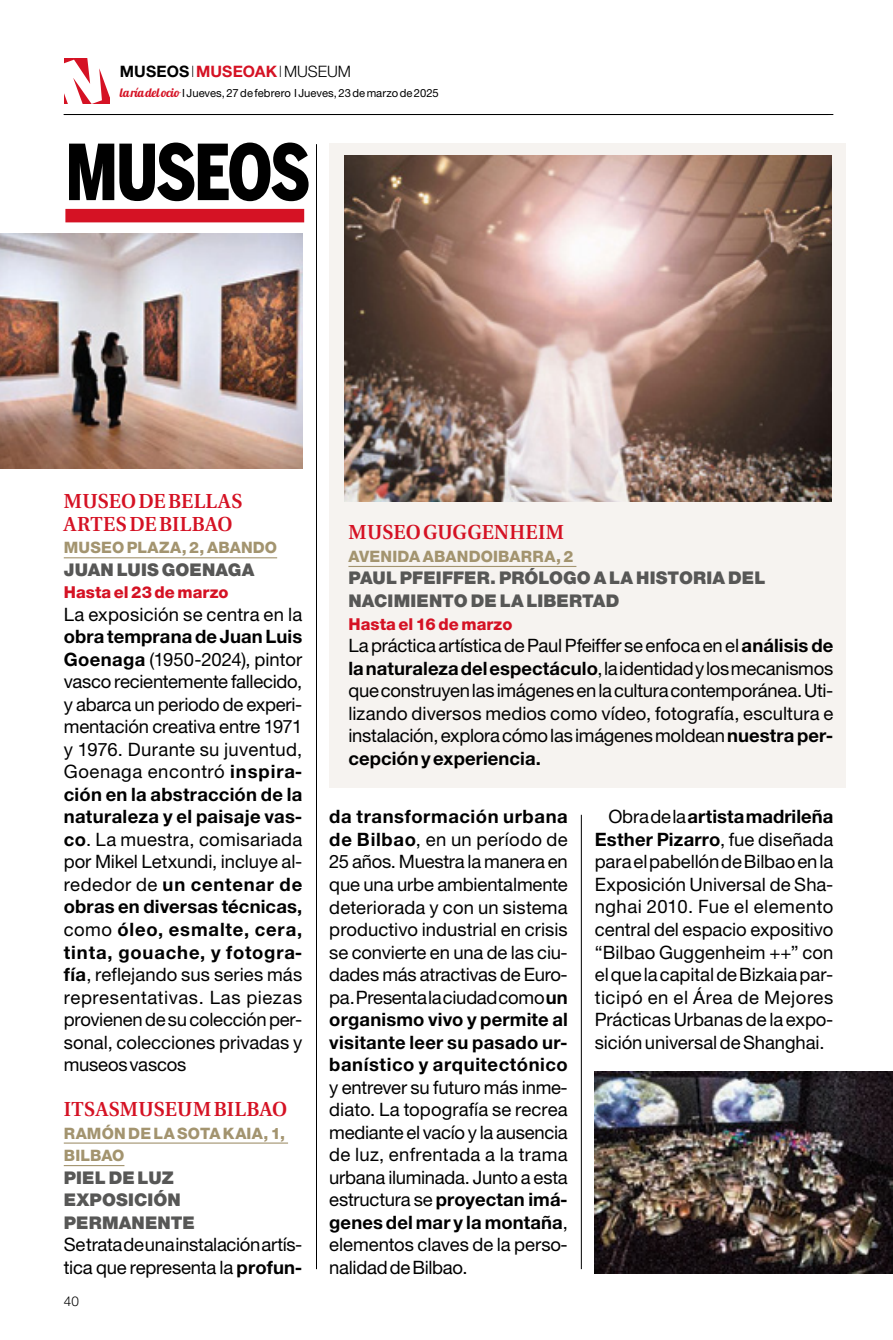
<style>
.page{position:relative;width:893px;height:1340px;background:#fff}
.page>*{position:absolute;margin:0;border:0;box-sizing:border-box;transform-origin:0 0}
.t1{font:900 76.27px "Benton Sans Cond";letter-spacing:-.035em;color:#000;scale:.88 1}
.t2{font:600 20.25px/22.5px "Utopia";letter-spacing:.015em;color:#d51224}
.t3{font:18.45px/22.5px "Helvetica Neue LT Std";letter-spacing:-.01em;color:#000;text-align:justify}
.t4{font:18.45px "Helvetica Neue LT Std";letter-spacing:.01em;color:#000}
.t5{font:900 17.55px/22.5px "Helvetica Neue LT Std";letter-spacing:.005em;color:#575756}
.t6{font:800 16.43px "Helvetica Neue LT Std";letter-spacing:.005em;color:#d51224}
.t7{font:800 15.75px/22.5px "Helvetica Neue LT Std";letter-spacing:.01em;color:#a3946f}
.t8{font:700 15.75px "Helvetica Neue LT Std";letter-spacing:.005em;color:#d51224}
.t9{font:300 13.5px "Helvetica Neue LT Std";color:#000}
.t10{font:11.25px "Helvetica Neue LT Std";letter-spacing:.005em;color:#000}
.s1{color:#000}
.s2{font-weight:100;color:#000}
.s3{font-weight:300;color:#000}
.s4{font-family:"Lobster 1.4";font-size:12.38px;color:#d51224}
.s5{font-weight:700}
</style>
<div class="page">
<hr style="left:64px;top:114px;width:769px;height:1px;background:#000">
<div style="left:330px;top:144px;width:516px;height:643px;background:#f6f3f0"></div>
<hr style="left:316px;top:144px;width:1px;height:1125px;background:#000">
<hr style="left:581px;top:814px;width:1px;height:455px;background:#000">
<div style="left:65px;top:209px;width:239px;height:13px;background:#d51224"></div>
<img style="left:0;top:234px;width:303px;height:234px">
<img style="left:344px;top:156px;width:487px;height:346px">
<hr style="left:348px;top:566px;width:228px;height:1px;background:#a3946f">
<hr style="left:64px;top:557px;width:213px;height:1px;background:#a3946f">
<hr style="left:64px;top:1142px;width:224px;height:1px;background:#a3946f">
<hr style="left:64px;top:1164px;width:60px;height:2px;background:#a3946f">
<img style="left:595px;top:1071px;width:298px;height:202px">
<div style="left:64px;top:58px;width:46px;height:46px;background:#d51224"></div>
<p class="t8" style="left:120px;top:62px;width:233px"><span class="s1">MUSEOS</span> <span class="s2">I</span>MUSEOAK<span class="s2">I</span><span class="s3">MUSEUM</span></p>
<p class="t10" style="left:120px;top:87px;width:320px"><span class="s4">la ría del ocio</span> I Jueves, 27 de febrero I Jueves, 23 de marzo de 2025</p>
<h1 class="t1" style="left:65px;top:127px;width:280px">MUSEOS</h1>
<p class="t2" style="left:64px;top:490px;width:180px">MUSEO DE BELLAS<br>ARTES DE BILBAO</p>
<p class="t7" style="left:64px;top:536px;width:215px">MUSEO PLAZA, 2, ABANDO</p>
<p class="t5" style="left:64px;top:558px;width:192px">JUAN LUIS GOENAGA</p>
<p class="t6" style="left:64px;top:582px;width:166px">Hasta el 23 de marzo</p>
<p class="t4" style="left:64px;top:603px;width:240px">La exposición se centra en la</p>
<p class="t3" style="left:64px;top:625px;width:240px"><span class="s5">obra temprana de Juan Luis Goenaga</span> (1950-2024), pintor vasco recientemente fallecido, y abarca un periodo de experi&shy;mentación creativa entre 1971 y 1976. Durante su juventud, Goenaga encontró <span class="s5">inspira&shy;ción en la abstracción de la naturaleza y el paisaje vas&shy;co</span>. La muestra, comisariada por Mikel Letxundi, incluye al&shy;rededor de <span class="s5">un centenar de obras en diversas técnicas, </span>como <span class="s5">óleo, esmalte, cera, tinta, gouache, y fotogra&shy;fía</span>, reflejando sus series más representativas. Las piezas provienen de su colección per&shy;sonal, colecciones privadas y museos vascos</p>
<p class="t2" style="left:64px;top:1098px;width:225px">ITSASMUSEUM BILBAO</p>
<p class="t7" style="left:64px;top:1121px;width:223px">RAMÓN DE LA SOTA KAIA, 1,<br>BILBAO</p>
<p class="t5" style="left:64px;top:1165px;width:133px">PIEL DE LUZ<br>EXPOSICIÓN<br>PERMANENTE</p>
<p class="t3" style="left:64px;top:1232px;width:240px">Se trata de una instalación artís&shy;tica que representa la <span class="s5">profun-</span></p>
<p class="t9" style="left:64px;top:1292px;width:17px">40</p>
<p class="t2" style="left:348px;top:521px;width:217px">MUSEO GUGGENHEIM</p>
<p class="t7" style="left:348px;top:545px;width:226px">AVENIDA ABANDOIBARRA, 2</p>
<p class="t5" style="left:348px;top:567px;width:418px">PAUL PFEIFFER. PRÓLOGO A LA HISTORIA DEL<br>NACIMIENTO DE LA LIBERTAD</p>
<p class="t6" style="left:348px;top:614px;width:165px">Hasta el 16 de marzo</p>
<p class="t3" style="left:348px;top:634px;width:486px">La práctica artística de Paul Pfeiffer se enfoca en el <span class="s5">análisis de la naturaleza del espectáculo</span>, la identidad y los mecanismos que construyen las imágenes en la cultura contemporánea. Uti&shy;lizando diversos medios como vídeo, fotografía, escultura e instalación, explora cómo las imágenes moldean <span class="s5">nuestra per&shy;cepción y experiencia.</span></p>
<p class="t3" style="left:329px;top:805px;width:240px"><span class="s5">da transformación urbana de Bilbao</span>, en un período de 25 años. Muestra la manera en que una urbe ambientalmente deteriorada y con un sistema productivo industrial en crisis se convierte en una de las ciu&shy;dades más atractivas de Euro&shy;pa. Presenta la ciudad como <span class="s5">un organismo vivo y permite al visitante leer su pasado ur&shy;banístico y arquitectónico</span></p>
<p class="t3" style="left:329px;top:1075px;width:240px">y entrever su futuro más inme&shy;diato. La topografía se recrea mediante el vacío y la ausencia de luz, enfrentada a la trama urbana iluminada. Junto a esta estructura se <span class="s5">proyectan imá&shy;genes del mar y la montaña</span>, elementos claves de la perso&shy;nalidad de Bilbao.</p>
<p class="t3" style="left:595px;top:805px;width:240px;text-indent:14px">Obra de la <span class="s5">artista madrileña Esther Pizarro</span>, fue diseñada para el pabellón de Bilbao en la Exposición Universal de Sha&shy;nghai 2010. Fue el elemento central del espacio expositivo “Bilbao Guggenheim ++” con el que la capital de Bizkaia par&shy;ticipó en el Área de Mejores Prácticas Urbanas de la expo&shy;sición universal de Shanghai.</p>
</div>
